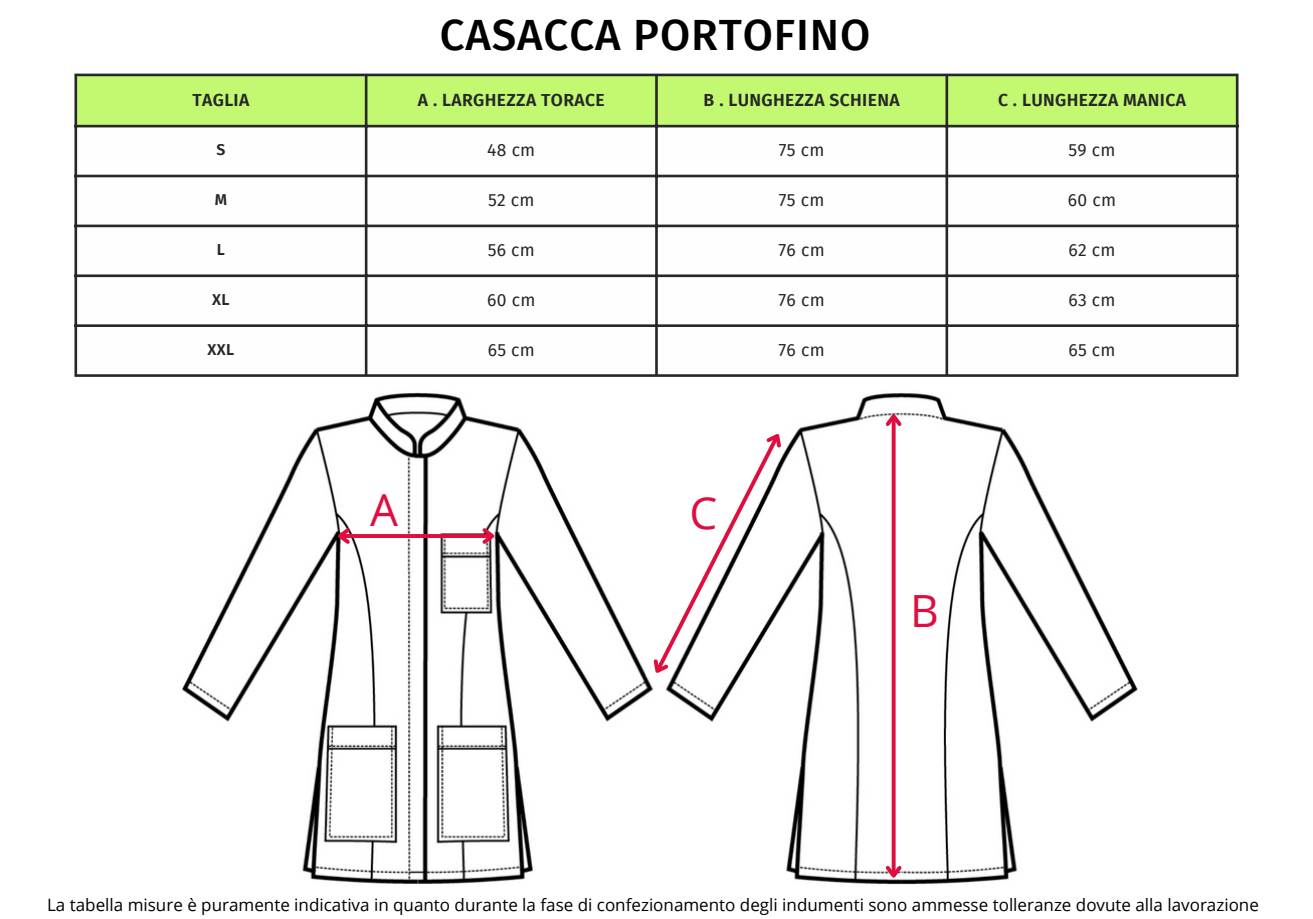
<style>
.page{position:relative;width:1313px;height:919px;background:#fff}
.page>*{position:absolute;margin:0;border:0;box-sizing:border-box;transform-origin:0 0}
.t1{font:44.45px "Open Sans";color:#de0f3f}
.t2{font:44.27px "Open Sans";color:#de0f3f}
.t3{font:44.1px "Open Sans";color:#de0f3f}
.t4{font:500 43.75px "Fira Sans";letter-spacing:.02em;color:#000}
.t5{font:17.5px "Fira Sans";letter-spacing:.015em;color:#272727}
.t6{font:600 17.5px "Fira Sans";letter-spacing:.02em;color:#272727}
.t7{font:16.97px "Open Sans";color:#000}
.t8{font:600 15.75px "Fira Sans";color:#272727}
</style>
<div class="page">
<div style="left:77px;top:76px;width:1158px;height:49px;background:#c2f970"></div>
<svg style="left:77px;top:127px;width:1158px;height:247px"></svg>
<hr style="left:74px;top:76px;width:3px;height:298px;background:#272727">
<hr style="left:365px;top:76px;width:2px;height:298px;background:#272727">
<hr style="left:655px;top:76px;width:3px;height:298px;background:#272727">
<hr style="left:945px;top:76px;width:3px;height:298px;background:#272727">
<hr style="left:1235px;top:76px;width:3px;height:298px;background:#272727">
<hr style="left:74px;top:74px;width:1164px;height:2px;background:#272727">
<hr style="left:74px;top:125px;width:1164px;height:2px;background:#272727">
<hr style="left:74px;top:175px;width:1164px;height:2px;background:#272727">
<hr style="left:74px;top:225px;width:1164px;height:2px;background:#272727">
<hr style="left:74px;top:274px;width:1164px;height:3px;background:#272727">
<hr style="left:74px;top:324px;width:1164px;height:3px;background:#272727">
<hr style="left:74px;top:374px;width:1164px;height:3px;background:#272727">
<img style="left:182px;top:392px;width:956px;height:493px">
<hr style="left:341px;top:534px;width:150px;height:4px;background:#de0f3f">
<svg style="left:333px;top:524px;width:20px;height:23px"></svg>
<svg style="left:479px;top:524px;width:20px;height:23px"></svg>
<svg style="left:891px;top:430px;width:4px;height:432px;background:#e3375f"></svg>
<svg style="left:882px;top:410px;width:23px;height:20px"></svg>
<svg style="left:882px;top:862px;width:23px;height:20px"></svg>
<svg style="left:644px;top:425px;width:146px;height:257px"></svg>
<p class="t4" style="left:440px;top:10px;width:432px">CASACCA PORTOFINO</p>
<p class="t6" style="left:192px;top:90px;width:58px">TAGLIA</p>
<p class="t6" style="left:418px;top:90px;width:188px">A . LARGHEZZA TORACE</p>
<p class="t6" style="left:703px;top:90px;width:197px">B . LUNGHEZZA SCHIENA</p>
<p class="t6" style="left:998px;top:90px;width:189px">C . LUNGHEZZA MANICA</p>
<p class="t8" style="left:216px;top:140px;width:10px">S</p>
<p class="t5" style="left:487px;top:140px;width:49px">48 cm</p>
<p class="t5" style="left:779px;top:140px;width:47px">75 cm</p>
<p class="t5" style="left:1068px;top:140px;width:48px">59 cm</p>
<p class="t8" style="left:215px;top:190px;width:14px">M</p>
<p class="t5" style="left:488px;top:190px;width:48px">52 cm</p>
<p class="t5" style="left:779px;top:190px;width:47px">75 cm</p>
<p class="t5" style="left:1068px;top:190px;width:50px">60 cm</p>
<p class="t8" style="left:217px;top:240px;width:10px">L</p>
<p class="t5" style="left:488px;top:240px;width:49px">56 cm</p>
<p class="t5" style="left:778px;top:240px;width:48px">76 cm</p>
<p class="t5" style="left:1068px;top:240px;width:49px">62 cm</p>
<p class="t8" style="left:212px;top:290px;width:19px">XL</p>
<p class="t5" style="left:487px;top:290px;width:50px">60 cm</p>
<p class="t5" style="left:778px;top:290px;width:48px">76 cm</p>
<p class="t5" style="left:1068px;top:290px;width:49px">63 cm</p>
<p class="t8" style="left:208px;top:340px;width:28px">XXL</p>
<p class="t5" style="left:488px;top:339px;width:49px">65 cm</p>
<p class="t5" style="left:778px;top:339px;width:48px">76 cm</p>
<p class="t5" style="left:1068px;top:339px;width:49px">65 cm</p>
<p class="t3" style="left:370px;top:478px;width:29px">A</p>
<p class="t2" style="left:689px;top:482px;width:29px">C</p>
<p class="t1" style="left:910px;top:580px;width:30px">B</p>
<p class="t7" style="left:47px;top:893px;width:1213px">La tabella misure è puramente indicativa in quanto durante la fase di confezionamento degli indumenti sono ammesse tolleranze dovute alla lavorazione</p>
</div>
